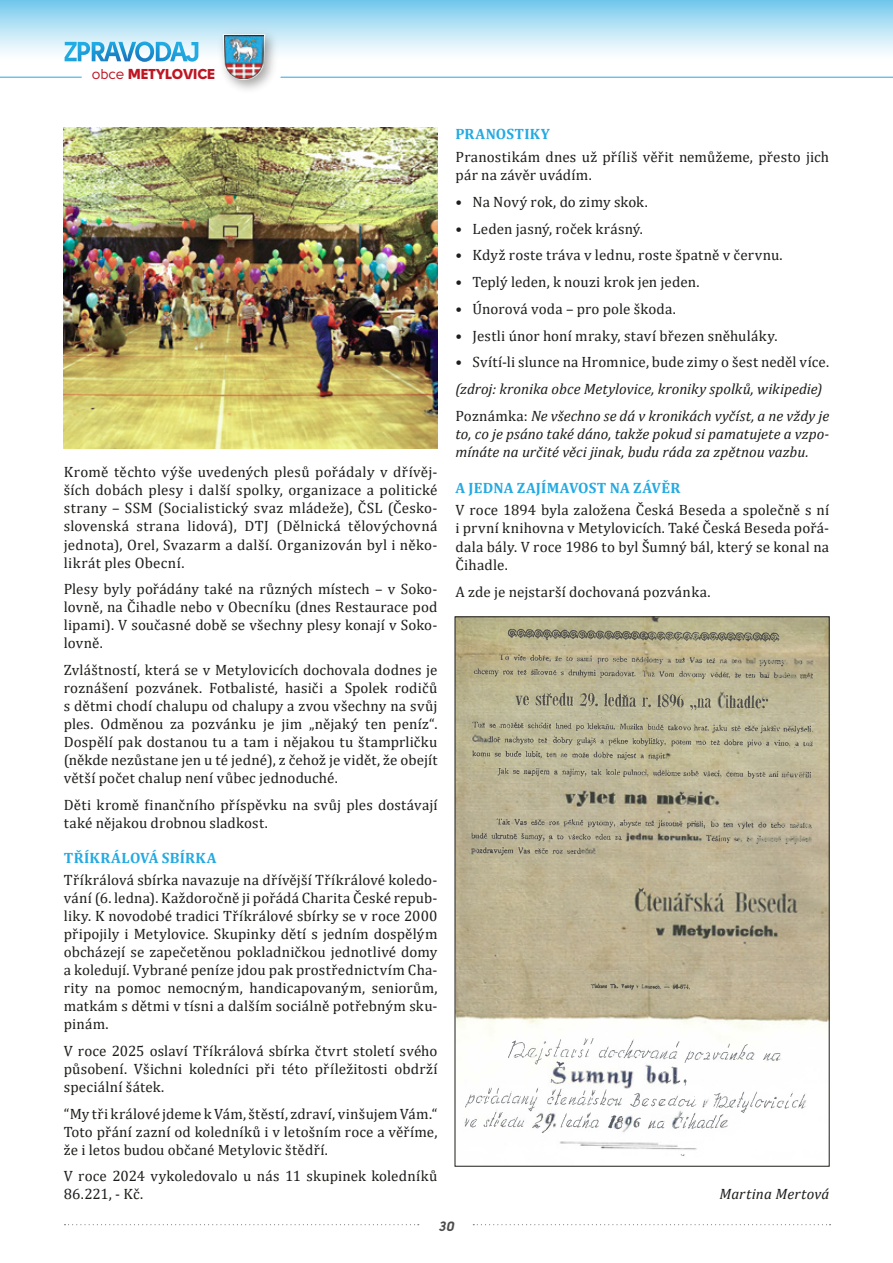
<style>
.page{position:relative;width:893px;height:1263px;background:#fff}
.page>*{position:absolute;margin:0;border:0;box-sizing:border-box;transform-origin:0 0}
.t1{font:15px/18px "Cambria";letter-spacing:.01em;color:#1d1d1b;text-align:justify}
.t2{font:italic 15px/26.7px "Cambria";color:#1d1d1b}
.t3{font:700 15px "Cambria";color:#24aae2}
.t4{font:14.4px "Solomon Sans Black";color:#be1622}
.t5{font:13.5px "Solomon Sans Bold Italic";color:#4d4c4c}
.s1{font-family:"Solomon Sans Normal"}
.s2{font-style:normal}
</style>
<div class="page">
<div style="left:0;top:0;width:893px;height:77px;background:linear-gradient(to bottom,#7dcded,#fff)"></div>
<img style="left:214px;top:25px;width:70px;height:65px">
<svg style="left:223px;top:34px;width:42px;height:46px"></svg>
<img style="left:224px;top:36px;width:40px;height:42px">
<svg style="left:65px;top:42px;width:133px;height:20px"></svg>
<hr style="left:281px;top:77px;width:612px;height:1px;background:#23abe3">
<svg style="left:64px;top:1224px;width:355px;height:1px"></svg>
<svg style="left:473px;top:1224px;width:357px;height:1px"></svg>
<hr style="left:0;top:77px;width:81px;height:1px;background:#23abe3">
<img style="left:64px;top:128px;width:374px;height:321px">
<img style="left:457px;top:619px;width:370px;height:531px">
<img style="left:463px;top:1037px;width:345px;height:95px">
<img style="left:590px;top:982px;width:101px;height:8px">
<img style="left:463px;top:626px;width:351px;height:271px">
<img style="left:585px;top:1070px;width:20px;height:12px">
<svg style="left:658px;top:1071px;width:10px;height:3px"></svg>
<svg style="left:555px;top:1054px;width:20px;height:16px"></svg>
<svg style="left:518px;top:1053px;width:4px;height:3px"></svg>
<img style="left:605px;top:1114px;width:19px;height:16px">
<img style="left:541px;top:1111px;width:11px;height:22px">
<img style="left:659px;top:1079px;width:22px;height:6px">
<img style="left:757px;top:659px;width:47px;height:8px">
<svg style="left:800px;top:673px;width:13px;height:8px"></svg>
<p class="t4" style="left:92px;top:65px;width:125px"><span class="s1">obce</span> METYLOVICE</p>
<p class="t1" style="left:64px;top:463px;width:375px">Kromě těchto výše uvedených plesů pořádaly v dřívěj&shy;ších dobách plesy i další spolky, organizace a politické strany – SSM (Socialistický svaz mládeže), ČSL (Česko&shy;slovenská strana lidová), DTJ (Dělnická tělovýchovná jednota), Orel, Svazarm a další. Organizován byl i něko&shy;likrát ples Obecní.</p>
<p class="t1" style="left:64px;top:580px;width:375px">Plesy byly pořádány také na různých místech – v Soko&shy;lovně, na Čihadle nebo v Obecníku (dnes Restaurace pod lipami). V současné době se všechny plesy konají v Soko&shy;lovně.</p>
<p class="t1" style="left:64px;top:661px;width:375px">Zvláštností, která se v Metylovicích dochovala dodnes je roznášení pozvánek. Fotbalisté, hasiči a Spolek rodičů s dětmi chodí chalupu od chalupy a zvou všechny na svůj ples. Odměnou za pozvánku je jim „nějaký ten peníz“.<br>Dospělí pak dostanou tu a tam i nějakou tu štamprličku (někde nezůstane jen u té jedné), z čehož je vidět, že obejít větší počet chalup není vůbec jednoduché.</p>
<p class="t1" style="left:64px;top:795px;width:375px">Děti kromě finančního příspěvku na svůj ples dostávají také nějakou drobnou sladkost.</p>
<p class="t3" style="left:64px;top:847px;width:21px">TŘÍKRÁLOVÁ</p>
<p class="t3" style="left:162px;top:847px;width:10px">SBÍRKA</p>
<p class="t1" style="left:64px;top:871px;width:375px">Tříkrálová sbírka navazuje na dřívější Tříkrálové koledo&shy;vání (6. ledna). Každoročně ji pořádá Charita České repub&shy;liky. K novodobé tradici Tříkrálové sbírky se v roce 2000 připojily i Metylovice. Skupinky dětí s jedním dospělým obcházejí se zapečetěnou pokladničkou jednotlivé domy a koledují. Vybrané peníze jdou pak prostřednictvím Cha&shy;rity na pomoc nemocným, handicapovaným, seniorům, matkám s dětmi v tísni a dalším sociálně potřebným sku&shy;pinám.</p>
<p class="t1" style="left:64px;top:1042px;width:375px">V roce 2025 oslaví Tříkrálová sbírka čtvrt století svého působení. Všichni koledníci při této příležitosti obdrží speciální šátek.</p>
<p class="t1" style="left:64px;top:1104px;width:375px">“My tři králové jdeme k Vám, štěstí, zdraví, vinšujem Vám.“ Toto přání zazní od koledníků i v letošním roce a věříme, že i letos budou občané Metylovic štědří.</p>
<p class="t1" style="left:64px;top:1167px;width:375px">V roce 2024 vykoledovalo u nás 11 skupinek koledníků<br>86.221, - Kč.</p>
<p class="t3" style="left:455px;top:124px;width:20px">PRANOSTIKY</p>
<p class="t1" style="left:455px;top:147px;width:375px">Pranostikám dnes už příliš věřit nemůžeme, přesto jich pár na závěr uvádím.</p>
<p class="t1" style="left:455px;top:193px;width:194px">• Na Nový rok, do zimy skok.</p>
<p class="t1" style="left:455px;top:219px;width:189px">• Leden jasný, roček krásný.</p>
<p class="t1" style="left:455px;top:246px;width:329px">• Když roste tráva v lednu, roste špatně v červnu.</p>
<p class="t1" style="left:455px;top:273px;width:245px">• Teplý leden, k nouzi krok jen jeden.</p>
<p class="t1" style="left:455px;top:300px;width:222px">• Únorová voda – pro pole škoda.</p>
<p class="t1" style="left:455px;top:326px;width:323px">• Jestli únor honí mraky, staví březen sněhuláky.</p>
<p class="t1" style="left:455px;top:353px;width:375px">• Svítí-li slunce na Hromnice, bude zimy o šest neděl více.</p>
<p class="t2" style="left:455px;top:375px;width:375px">(zdroj: kronika obce Metylovice, kroniky spolků, wikipedie)<br><span class="s2">Poznámka:</span> Ne všechno se dá v kronikách vyčíst, a ne vždy je</p>
<p class="t2" style="left:455px;top:424px;width:375px;line-height:18.3px">to, co je psáno také dáno, takže pokud si pamatujete a vzpo&shy;mínáte na určité věci jinak, budu ráda za zpětnou vazbu.</p>
<p class="t3" style="left:455px;top:477px;width:19px">A JEDNA</p>
<p class="t3" style="left:517px;top:477px;width:10px">ZAJÍMAVOST</p>
<p class="t3" style="left:610px;top:477px;width:34px">NA ZÁVĚR</p>
<p class="t1" style="left:455px;top:501px;width:375px">V roce 1894 byla založena Česká Beseda a společně s ní i první knihovna v Metylovicích. Také Česká Beseda pořá&shy;dala bály. V roce 1986 to byl Šumný bál, který se konal na Čihadle.</p>
<p class="t1" style="left:456px;top:582px;width:256px">A zde je nejstarší dochovaná pozvánka.</p>
<p class="t2" style="left:719px;top:1180px;width:111px">Martina Mertová</p>
<p class="t5" style="left:439px;top:1218px;width:17px">30</p>
</div>
